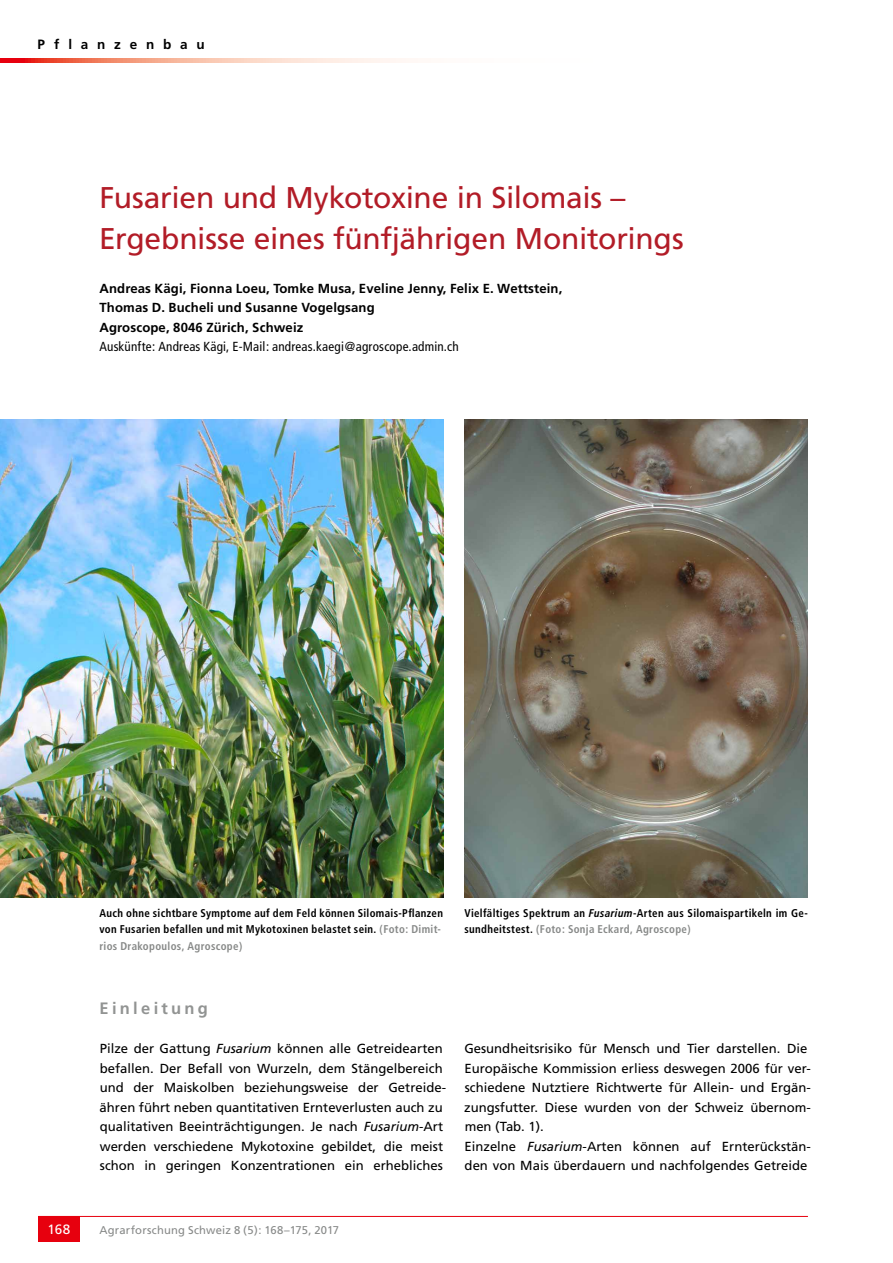
<style>
.page{position:relative;width:893px;height:1263px;background:#fff}
.page>*{position:absolute;margin:0;border:0;box-sizing:border-box;transform-origin:0 0}
.t1{font:30px/40.5px "Frutiger";letter-spacing:-.01em;color:#b21c27}
.t2{font:700 16.5px "Frutiger";letter-spacing:.2em;color:#929493}
.t3{font:700 13.5px "Frutiger";letter-spacing:.65em;color:#000}
.t4{font:13.5px "Frutiger";color:#fff}
.t5{font:13.2px/19.5px "Frutiger";color:#000}
.t6{font:700 13.2px/19.5px "Frutiger";letter-spacing:.01em;color:#000}
.t7{font:condensed 13.2px "Frutiger";letter-spacing:.015em;color:#000}
.t8{font:700 condensed 11.25px/16.5px "Frutiger";letter-spacing:.03em;color:#000}
.t9{font:11.25px "Frutiger";letter-spacing:.015em;color:#878988}
.s1{color:#878988}
.s2{font-family:"Frutiger LT Std";font-style:italic}
.s3{font-style:italic}
</style>
<div class="page">
<hr style="left:38px;top:1216px;width:770px;height:1px;background:#e7000e">
<div style="left:38px;top:1216px;width:42px;height:26px;background:#e7000e"></div>
<svg style="left:0;top:58px;width:409px;height:5px;background:#f6ab9a"></svg>
<img style="left:0;top:420px;width:443px;height:477px">
<img style="left:464px;top:420px;width:344px;height:477px">
<p class="t3" style="left:38px;top:36px;width:169px">Pflanzenbau</p>
<h1 class="t1" style="left:99px;top:177px;width:586px">Fusarien und Mykotoxine in Silomais –<br>Ergebnisse eines fünfjährigen Monitorings</h1>
<p class="t6" style="left:99px;top:278px;width:464px">Andreas Kägi, Fionna Loeu, Tomke Musa, Eveline Jenny, Felix E. Wettstein,<br>Thomas D. Bucheli und Susanne Vogelgsang<br>Agroscope, 8046 Zürich, Schweiz</p>
<p class="t7" style="left:99px;top:339px;width:361px">Auskünfte: Andreas Kägi, E-Mail: andreas.kaegi@agroscope.admin.ch</p>
<p class="t8" style="left:99px;top:904px;width:345px">Auch ohne sichtbare Symptome auf dem Feld können Silomais-Pflanzen von Fusarien befallen und mit Mykotoxinen belastet sein. <span class="s1">(Foto: Dimit&shy;rios Drakopoulos, Agroscope)</span></p>
<p class="t8" style="left:464px;top:904px;width:345px">Vielfältiges Spektrum an <span class="s2">Fusarium</span>-Arten aus Silomaispartikeln im Ge&shy;sundheitstest. <span class="s1">(Foto: Sonja Eckard, Agroscope)</span></p>
<p class="t2" style="left:100px;top:999px;width:110px">Einleitung</p>
<p class="t5" style="left:100px;top:1039px;width:348px">Pilze der Gattung <span class="s3">Fusarium</span> können alle Getreidearten befallen. Der Befall von Wurzeln, dem Stängelbereich und der Maiskolben beziehungsweise der Getreide&shy;ähren führt neben quantitativen Ernteverlusten auch zu qualitativen Beeinträchtigungen. Je nach <span class="s3">Fusarium</span>-Art werden verschiedene Mykotoxine gebildet, die meist schon in geringen Konzentrationen ein erhebliches</p>
<p class="t5" style="left:464px;top:1039px;width:348px">Gesundheitsrisiko für Mensch und Tier darstellen. Die Europäische Kommission erliess deswegen 2006 für ver&shy;schiedene Nutztiere Richtwerte für Allein- und Ergän&shy;zungsfutter. Diese wurden von der Schweiz übernom&shy;men (Tab. 1).<br>Einzelne <span class="s3">Fusarium</span>-Arten können auf Ernterückstän&shy;den von Mais überdauern und nachfolgendes Getreide</p>
<p class="t4" style="left:48px;top:1221px;width:24px">168</p>
<p class="t9" style="left:99px;top:1223px;width:241px">Agrarforschung Schweiz 8 (5): 168–175, 2017</p>
</div>
